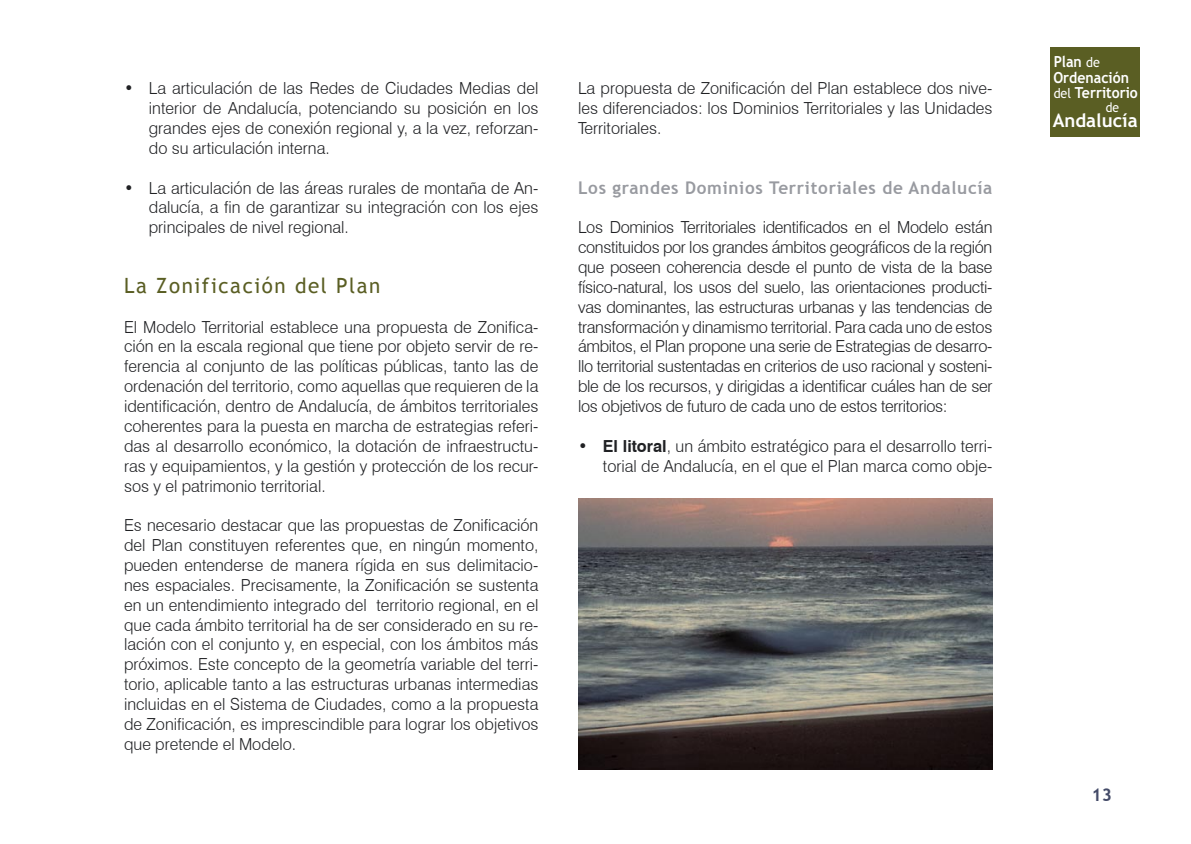
<style>
.page{position:relative;width:1191px;height:844px;background:#fff}
.page>*{position:absolute;margin:0;border:0;box-sizing:border-box;transform-origin:0 0}
.t1{font:21px "Trebuchet MS";letter-spacing:.075em;color:#5a5e23}
.t2{font:700 18.55px "Trebuchet MS";color:#fff}
.t3{font:700 17.5px "Trebuchet MS";letter-spacing:.04em;color:#989aa0}
.t4{font:700 17.5px "Trebuchet MS";color:#444b68}
.t5{font:300 16.62px/19.8px "Swiss 721 BT";color:#202124;text-align:justify}
.t6{font:700 15.22px/15.4px "Trebuchet MS";color:#fff;scale:.92 1}
.t7{font:13.12px "Trebuchet MS";color:#fff;scale:.92 1}
.s1{font-weight:700}
.s2{font-weight:400;font-size:13.65px}
</style>
<div class="page">
<div style="left:1050px;top:47px;width:89px;height:89px;background:#5a5e23"></div>
<img style="left:578px;top:498px;width:414px;height:271px">
<p class="t5" style="left:149px;top:78px;width:391px;text-indent:-25px">• La articulación de las Redes de Ciudades Medias del interior de Andalucía, potenciando su posición en los grandes ejes de conexión regional y, a la vez, reforzan&shy;do su articulación interna.</p>
<p class="t5" style="left:149px;top:178px;width:391px;text-indent:-25px">• La articulación de las áreas rurales de montaña de An&shy;dalucía, a fin de garantizar su integración con los ejes principales de nivel regional.</p>
<p class="t1" style="left:124px;top:273px;width:258px">La Zonificación del Plan</p>
<p class="t5" style="left:124px;top:316px;width:416px">El Modelo Territorial establece una propuesta de Zonifica&shy;ción en la escala regional que tiene por objeto servir de re&shy;ferencia al conjunto de las políticas públicas, tanto las de ordenación del territorio, como aquellas que requieren de la identificación, dentro de Andalucía, de ámbitos territoriales coherentes para la puesta en marcha de estrategias referi&shy;das al desarrollo económico, la dotación de infraestructu&shy;ras y equipamientos, y la gestión y protección de los recur&shy;sos y el patrimonio territorial.</p>
<p class="t5" style="left:124px;top:515px;width:416px">Es necesario destacar que las propuestas de Zonificación del Plan constituyen referentes que, en ningún momento, pueden entenderse de manera rígida en sus delimitacio&shy;nes espaciales. Precisamente, la Zonificación se sustenta en un entendimiento integrado del territorio regional, en el que cada ámbito territorial ha de ser considerado en su re&shy;lación con el conjunto y, en especial, con los ámbitos más próximos. Este concepto de la geometría variable del terri&shy;torio, aplicable tanto a las estructuras urbanas intermedias incluidas en el Sistema de Ciudades, como a la propuesta de Zonificación, es imprescindible para lograr los objetivos que pretende el Modelo.</p>
<p class="t5" style="left:578px;top:78px;width:416px">La propuesta de Zonificación del Plan establece dos nive&shy;les diferenciados: los Dominios Territoriales y las Unidades Territoriales.</p>
<p class="t3" style="left:578px;top:176px;width:416px">Los grandes Dominios Territoriales de Andalucía</p>
<p class="t5" style="left:578px;top:217px;width:416px">Los Dominios Territoriales identificados en el Modelo están constituidos por los grandes ámbitos geográficos de la región que poseen coherencia desde el punto de vista de la base físico-natural, los usos del suelo, las orientaciones producti&shy;vas dominantes, las estructuras urbanas y las tendencias de transformación y dinamismo territorial. Para cada uno de estos ámbitos, el Plan propone una serie de Estrategias de desarro&shy;llo territorial sustentadas en criterios de uso racional y sosteni&shy;ble de los recursos, y dirigidas a identificar cuáles han de ser los objetivos de futuro de cada uno de estos territorios:</p>
<p class="t5" style="left:578px;top:435px;width:416px;text-align:right">• <span class="s1">El litoral</span>, un ámbito estratégico para el desarrollo terri&shy;torial de Andalucía, en el que el Plan marca como obje-</p>
<p class="t6" style="left:1053px;top:56px;width:93px">Plan <span class="s2">de<br></span>Ordenación <span class="s2">del</span> Territorio</p>
<p class="t7" style="left:1105px;top:99px;width:16px">de</p>
<p class="t2" style="left:1052px;top:109px;width:86px">Andalucía</p>
<p class="t4" style="left:1091px;top:783px;width:22px">13</p>
</div>
